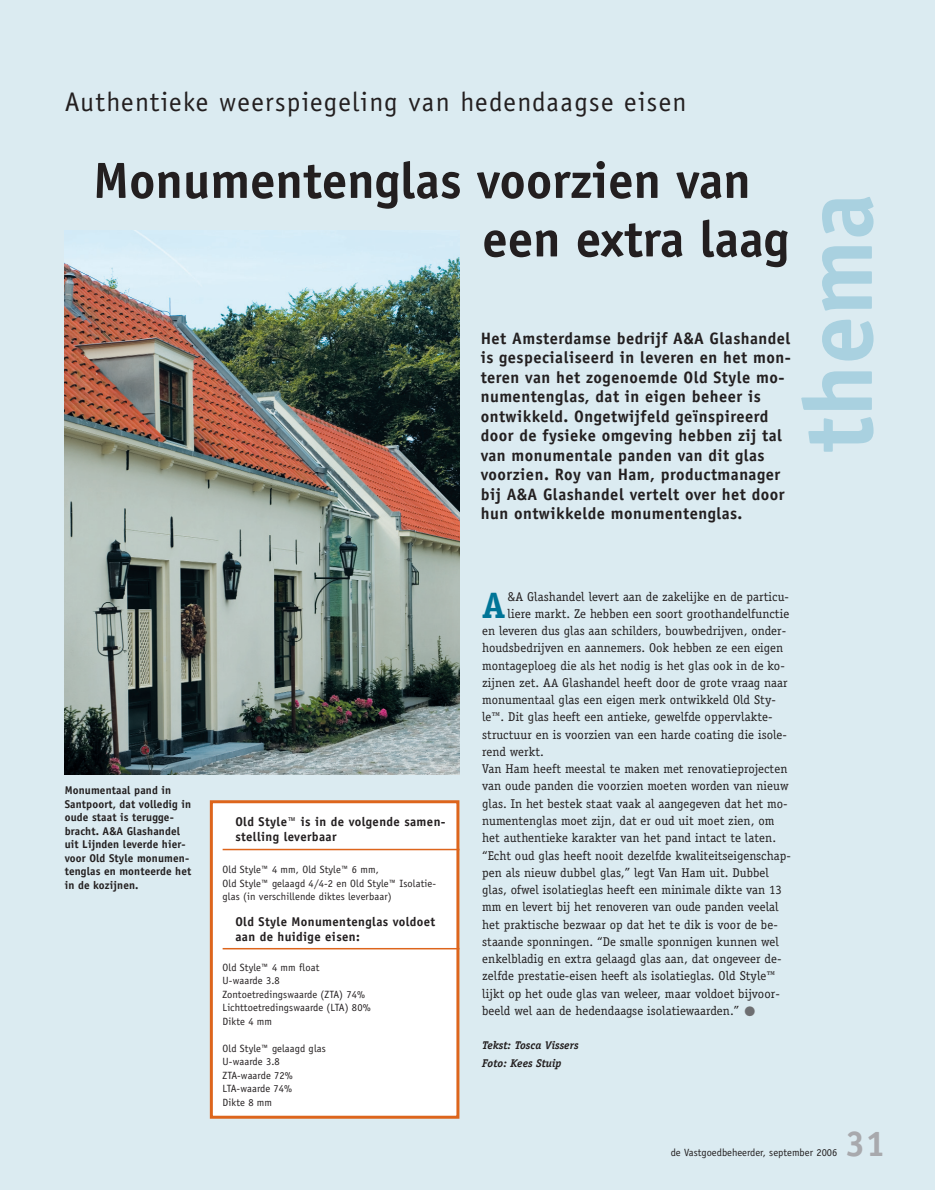
<style>
.page{position:relative;width:935px;height:1190px;background:#fff}
.page>*{position:absolute;margin:0;border:0;box-sizing:border-box;transform-origin:0 0}
.t1{font:700 97.5px "Officina Sans";color:#a9d1e0}
.t2{font:700 51px/58.5px "Officina Sans";color:#231f20}
.t3{font:700 36.75px "Officina Serif";color:#007597}
.t4{font:700 36px "Officina Sans";color:#a8a9ad}
.t5{font:27px "Officina Sans";letter-spacing:.05em;color:#231f20}
.t6{font:700 16.5px/19.5px "Officina Sans";letter-spacing:.03em;color:#231f20}
.t7{font:12.75px "Officina Serif";letter-spacing:.005em;color:#231f20}
.t8{font:700 12.75px/15px "Officina Sans";letter-spacing:.03em;color:#231f20}
.t9{font:700 11.25px/13.5px "Officina Sans";letter-spacing:.01em;color:#231f20}
.t10{font:italic 700 11.25px/17.2px "Officina Serif";color:#231f20}
.t11{font:10.5px/13.5px "Officina Sans";letter-spacing:.01em;color:#231f20}
.s1{font-size:12px}
.s2{font-family:"Officina Sans";font-size:27px;color:#6d6e71}
</style>
<div class="page">
<div style="left:1px;top:0;width:933px;height:1190px;background:#dbebf1"></div>
<img style="left:65px;top:232px;width:394px;height:542px">
<div style="left:211px;top:801px;width:247px;height:316px;background:#fff"></div>
<div style="left:210px;top:800px;width:249px;height:318px;border:3px solid #dd651c"></div>
<hr style="left:223px;top:848px;width:236px;height:2px;background:#dd651c">
<hr style="left:223px;top:948px;width:236px;height:1px;background:#dd651c">
<h3 class="t5" style="left:65px;top:91px;width:623px">Authentieke weerspiegeling van hedendaagse eisen</h3>
<h2 class="t2" style="left:482px;top:156px;width:308px;text-indent:-389px">Monumentenglas voorzien van een extra laag</h2>
<p class="t6" style="left:480px;top:330px;width:312px">Het Amsterdamse bedrijf A&amp;A Glashandel is gespecialiseerd in leveren en het mon&shy;teren van het zogenoemde Old Style mo&shy;numentenglas, dat in eigen beheer is ontwikkeld. Ongetwijfeld geïnspireerd door de fysieke omgeving hebben zij tal van monumentale panden van dit glas voorzien. Roy van Ham, productmanager bij A&amp;A Glashandel vertelt over het door hun ontwikkelde monumentenglas.</p>
<h1 class="t1" style="left:801px;top:453px;width:261px;rotate:-90deg">thema</h1>
<p class="t9" style="left:65px;top:784px;width:128px">Monumentaal pand in<br>Santpoort, dat volledig in oude staat is terugge&shy;bracht. A&amp;A Glashandel uit Lijnden leverde hier&shy;voor Old Style monumen&shy;tenglas en monteerde het in de kozijnen.</p>
<p class="t8" style="left:235px;top:815px;width:212px">Old Style™ is in de volgende samen&shy;stelling leverbaar</p>
<p class="t11" style="left:223px;top:863px;width:215px">Old Style™ 4 mm, Old Style™ 6 mm,<br>Old Style™ gelaagd 4/4-2 en Old Style™ Isolatie&shy;glas (in verschillende diktes leverbaar)</p>
<p class="t8" style="left:235px;top:914px;width:201px">Old Style Monumentenglas voldoet aan de huidige eisen:</p>
<p class="t11" style="left:223px;top:961px;width:149px">Old Style™ 4 mm float<br>U-waarde 3.8<br>Zontoetredingswaarde (ZTA) 74%<br>Lichttoetredingswaarde (LTA) 80%<br>Dikte 4 mm</p>
<p class="t11" style="left:223px;top:1042px;width:105px">Old Style™ gelaagd glas<br>U-waarde 3.8<br>ZTA-waarde 72%<br>LTA-waarde 74%<br>Dikte 8 mm</p>
<h3 class="t3" style="left:482px;top:591px;width:25px">A</h3>
<p class="t7" style="left:507px;top:591px;width:283px">&amp;A Glashandel levert aan de zakelijke en de particu-</p>
<p class="t7" style="left:507px;top:609px;width:283px">liere markt. Ze hebben een soort groothandelfunctie</p>
<p class="t7" style="left:482px;top:626px;width:305px">en leveren dus glas aan schilders, bouwbedrijven, onder-</p>
<p class="t7" style="left:482px;top:643px;width:302px">houdsbedrijven en aannemers. Ook hebben ze een eigen</p>
<p class="t7" style="left:482px;top:660px;width:304px">montageploeg die als het nodig is het glas ook in de ko-</p>
<p class="t7" style="left:482px;top:678px;width:307px">zijnen zet. A<span class="s1">A</span> Glashandel heeft door de grote vraag naar</p>
<p class="t7" style="left:482px;top:695px;width:295px">monumentaal glas een eigen merk ontwikkeld Old Sty-</p>
<p class="t7" style="left:482px;top:712px;width:292px">le™. Dit glas heeft een antieke, gewelfde oppervlakte-</p>
<p class="t7" style="left:482px;top:729px;width:306px">structuur en is voorzien van een harde coating die isole-</p>
<p class="t7" style="left:482px;top:747px;width:63px">rend werkt.</p>
<p class="t7" style="left:482px;top:764px;width:307px">Van Ham heeft meestal te maken met renovatieprojecten</p>
<p class="t7" style="left:482px;top:781px;width:308px">van oude panden die voorzien moeten worden van nieuw</p>
<p class="t7" style="left:482px;top:798px;width:307px">glas. In het bestek staat vaak al aangegeven dat het mo-</p>
<p class="t7" style="left:482px;top:816px;width:294px">numentenglas moet zijn, dat er oud uit moet zien, om</p>
<p class="t7" style="left:482px;top:833px;width:295px">het authentieke karakter van het pand intact te laten.</p>
<p class="t7" style="left:482px;top:850px;width:310px">“Echt oud glas heeft nooit dezelfde kwaliteitseigenschap-</p>
<p class="t7" style="left:482px;top:867px;width:288px">pen als nieuw dubbel glas,” legt Van Ham uit. Dubbel</p>
<p class="t7" style="left:482px;top:885px;width:301px">glas, ofwel isolatieglas heeft een minimale dikte van 13</p>
<p class="t7" style="left:482px;top:902px;width:298px">mm en levert bij het renoveren van oude panden veelal</p>
<p class="t7" style="left:482px;top:919px;width:297px">het praktische bezwaar op dat het te dik is voor de be-</p>
<p class="t7" style="left:482px;top:936px;width:298px">staande sponningen. “De smalle sponnigen kunnen wel</p>
<p class="t7" style="left:482px;top:954px;width:301px">enkelbladig en extra gelaagd glas aan, dat ongeveer de-</p>
<p class="t7" style="left:482px;top:971px;width:295px">zelfde prestatie-eisen heeft als isolatieglas. Old Style™</p>
<p class="t7" style="left:482px;top:988px;width:299px">lijkt op het oude glas van weleer, maar voldoet bijvoor-</p>
<p class="t7" style="left:482px;top:1005px;width:276px">beeld wel aan de hedendaagse isolatiewaarden.” <span class="s2">•</span></p>
<p class="t10" style="left:482px;top:1037px;width:98px">Tekst: Tosca Vissers<br>Foto: Kees Stuip</p>
<p class="t11" style="left:670px;top:1146px;width:168px">de Vastgoedbeheerder, september 2006</p>
<h3 class="t4" style="left:845px;top:1130px;width:42px">31</h3>
</div>
